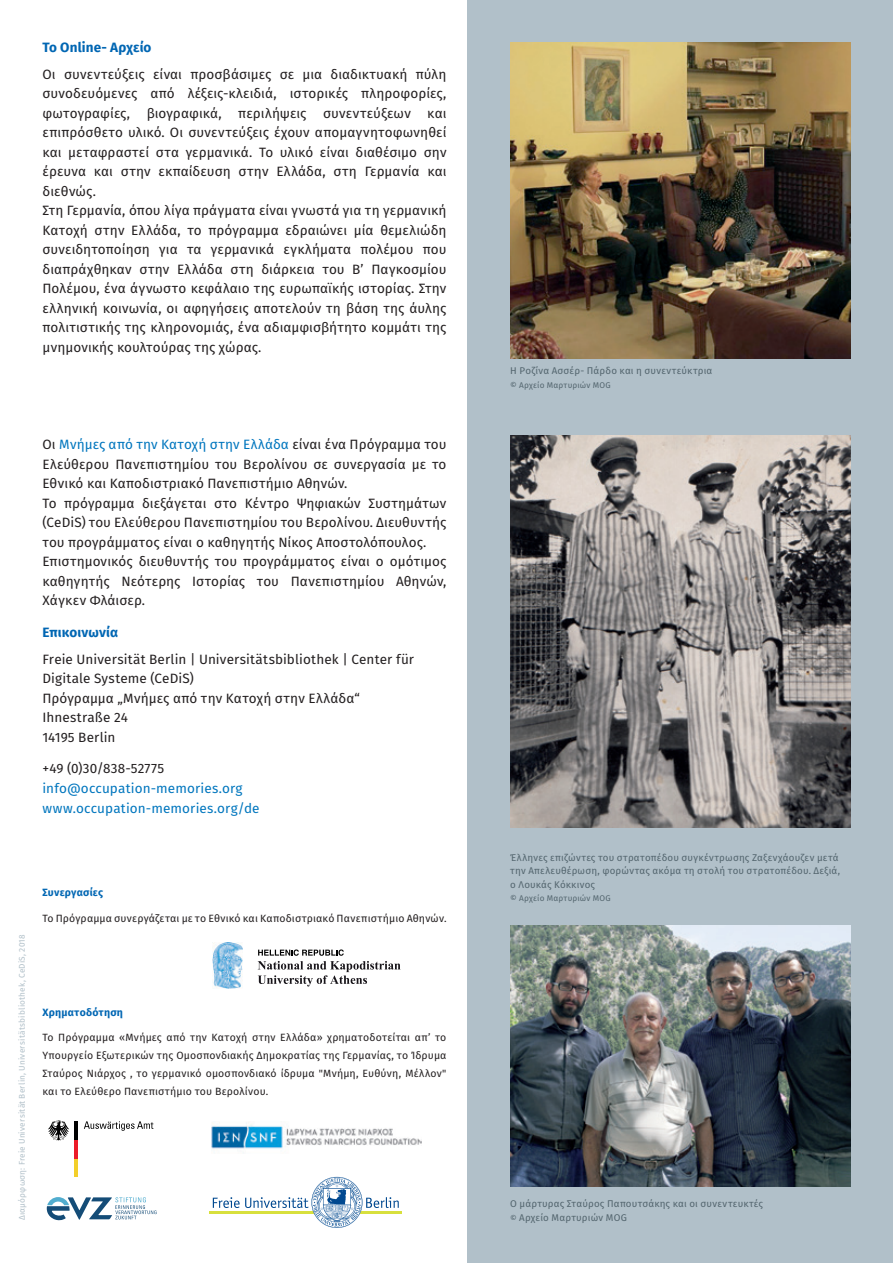
<style>
.page{position:relative;width:893px;height:1263px;background:#fff}
.page>*{position:absolute;margin:0;border:0;box-sizing:border-box;transform-origin:0 0}
.Fließtext-Fira{font:13.5px/19.5px "Fira Sans";letter-spacing:.01em;color:#231f20;text-align:justify}
.Fließtext-Fira-2{font:13.5px "Fira Sans";letter-spacing:.01em;color:#0076be}
.Hervorhebung_Fett_Fl{font:700 13.5px "Fira Sans";letter-spacing:.01em;color:#0166b3}
.Fließtext-Fira-3{font:10.5px/18px "Fira Sans";letter-spacing:.02em;color:#231f20;text-align:justify}
.Hervorhebung_Fett_Fl-2{font:700 10.5px "Fira Sans";letter-spacing:.02em;color:#0166b3}
.Titel{font:9.75px/13.5px "Fira Sans";letter-spacing:.02em;color:#53656e}
.Titel-2{font:8.25px "Fira Sans";letter-spacing:.025em;color:#b1c0c9}
.Titel-3{font:8.25px "Fira Sans";letter-spacing:.02em;color:#53656e}
.s1{color:#0076be}
.s2{font-size:8.25px}
</style>
<div class="page">
<div style="left:468px;top:0;width:425px;height:1263px;background:#b1c0c9"></div>
<img style="left:510px;top:926px;width:340px;height:260px">
<img style="left:510px;top:43px;width:340px;height:315px">
<svg style="left:258px;top:949px;width:143px;height:37px"></svg>
<img style="left:213px;top:942px;width:29px;height:46px">
<hr style="left:209px;top:1211px;width:193px;height:3px;background:#d8e03d">
<svg style="left:213px;top:1177px;width:186px;height:51px"></svg>
<img style="left:211px;top:1122px;width:211px;height:27px">
<svg style="left:84px;top:1121px;width:69px;height:10px"></svg>
<hr style="left:75px;top:1158px;width:3px;height:18px;background:#f3cf2a">
<hr style="left:75px;top:1140px;width:3px;height:18px;background:#ec1b29">
<hr style="left:75px;top:1121px;width:3px;height:19px;background:#000001">
<svg style="left:48px;top:1120px;width:21px;height:20px"></svg>
<svg style="left:47px;top:1197px;width:110px;height:23px"></svg>
<img style="left:510px;top:435px;width:340px;height:393px">
<p class="Hervorhebung_Fett_Fl" style="left:43px;top:36px;width:110px">Το Online- Αρχείο</p>
<p class="Fließtext-Fira" style="left:43px;top:64px;width:405px">Οι συνεντεύξεις είναι προσβάσιμες σε μια διαδικτυακή πύλη συνοδευόμενες από λέξεις-κλειδιά, ιστορικές πληροφορίες, φωτογραφίες, βιογραφικά, περιλήψεις συνεντεύξεων και επιπρόσθετο υλικό. Οι συνεντεύξεις έχουν απομαγνητοφωνηθεί και μεταφραστεί στα γερμανικά. Το υλικό είναι διαθέσιμο σην έρευνα και στην εκπαίδευση στην Ελλάδα, στη Γερμανία και διεθνώς.</p>
<p class="Fließtext-Fira" style="left:43px;top:201px;width:405px">Στη Γερμανία, όπου λίγα πράγματα είναι γνωστά για τη γερμανική Κατοχή στην Ελλάδα, το πρόγραμμα εδραιώνει μία θεμελιώδη συνειδητοποίηση για τα γερμανικά εγκλήματα πολέμου που διαπράχθηκαν στην Ελλάδα στη διάρκεια του Β’ Παγκοσμίου Πολέμου, ένα άγνωστο κεφάλαιο της ευρωπαϊκής ιστορίας. Στην ελληνική κοινωνία, οι αφηγήσεις αποτελούν τη βάση της άυλης πολιτιστικής της κληρονομιάς, ένα αδιαμφισβήτητο κομμάτι της μνημονικής κουλτούρας της χώρας.</p>
<p class="Fließtext-Fira" style="left:43px;top:435px;width:405px">Οι <span class="s1">Μνήμες από την Κατοχή στην Ελλάδα</span> είναι ένα Πρόγραμμα του Ελεύθερου Πανεπιστημίου του Βερολίνου σε συνεργασία με το Εθνικό και Καποδιστριακό Πανεπιστήμιο Αθηνών.</p>
<p class="Fließtext-Fira" style="left:43px;top:493px;width:405px">Το πρόγραμμα διεξάγεται στο Κέντρο Ψηφιακών Συστημάτων (CeDiS) του Ελεύθερου Πανεπιστημίου του Βερολίνου. Διευθυντής του προγράμματος είναι ο καθηγητής Νίκος Αποστολόπουλος.</p>
<p class="Fließtext-Fira" style="left:43px;top:552px;width:405px">Επιστημονικός διευθυντής του προγράμματος είναι ο ομότιμος καθηγητής Νεότερης Ιστορίας του Πανεπιστημίου Αθηνών, Χάγκεν Φλάισερ.</p>
<p class="Hervorhebung_Fett_Fl" style="left:43px;top:621px;width:77px">Επικοινωνία</p>
<p class="Fließtext-Fira" style="left:43px;top:649px;width:373px">Freie Universität Berlin | Universitätsbibliothek | Center für<br>Digitale Systeme (CeDiS)</p>
<p class="Fließtext-Fira" style="left:43px;top:688px;width:319px">Πρόγραμμα „Μνήμες από την Κατοχή στην Ελλάδα“</p>
<p class="Fließtext-Fira" style="left:43px;top:708px;width:87px">Ihnestraße 24</p>
<p class="Fließtext-Fira" style="left:43px;top:727px;width:74px">14195 Berlin</p>
<p class="Fließtext-Fira" style="left:43px;top:759px;width:123px">+49 (0)30/838-52775</p>
<p class="Fließtext-Fira-2" style="left:43px;top:778px;width:202px">info@occupation-memories.org</p>
<p class="Fließtext-Fira-2" style="left:43px;top:797px;width:219px">www.occupation-memories.org/de</p>
<p class="Titel-2" style="left:16px;top:1220px;width:287px;rotate:-90deg">Διαμόρφωση: Freie Universität Berlin, Universitätsbibliothek, CeDiS, 2018</p>
<p class="Hervorhebung_Fett_Fl-2" style="left:43px;top:884px;width:62px">Συνεργασίες</p>
<p class="Fließtext-Fira-3" style="left:43px;top:909px;width:405px">Το Πρόγραμμα συνεργάζεται με το Εθνικό και Καποδιστριακό Πανεπιστήμιο Αθηνών.</p>
<p class="Hervorhebung_Fett_Fl-2" style="left:43px;top:1003px;width:82px">Χρηματοδότηση</p>
<p class="Fließtext-Fira-3" style="left:43px;top:1028px;width:405px">Το Πρόγραμμα «Μνήμες από την Κατοχή στην Ελλάδα» χρηματοδοτείται απ’ το Υπουργείο Εξωτερικών της Ομοσπονδιακής Δημοκρατίας της Γερμανίας, το Ίδρυμα Σταύρος Νιάρχος , το γερμανικό ομοσπονδιακό ίδρυμα "Μνήμη, Ευθύνη, Μέλλον" και το Ελεύθερο Πανεπιστήμιο του Βερολίνου.</p>
<p class="Titel" style="left:510px;top:364px;width:204px">Η Ροζίνα Ασσέρ- Πάρδο και η συνεντεύκτρια</p>
<p class="Titel-3" style="left:510px;top:378px;width:102px">© Αρχείο Μαρτυριών MOG</p>
<p class="Titel" style="left:510px;top:850px;width:331px">Έλληνες επιζώντες του στρατοπέδου συγκέντρωσης Ζαξενχάουζεν μετά την Απελευθέρωση, φορώντας ακόμα τη στολή του στρατοπέδου. Δεξιά, ο Λουκάς Κόκκινος</p>
<p class="Titel-3" style="left:510px;top:892px;width:102px">© Αρχείο Μαρτυριών MOG</p>
<p class="Titel" style="left:510px;top:1197px;width:254px">Ο μάρτυρας Σταύρος Παπουτσάκης και οι συνεντευκτές <span class="s2">©</span> Αρχείο Μαρτυριών MOG</p>
</div>
